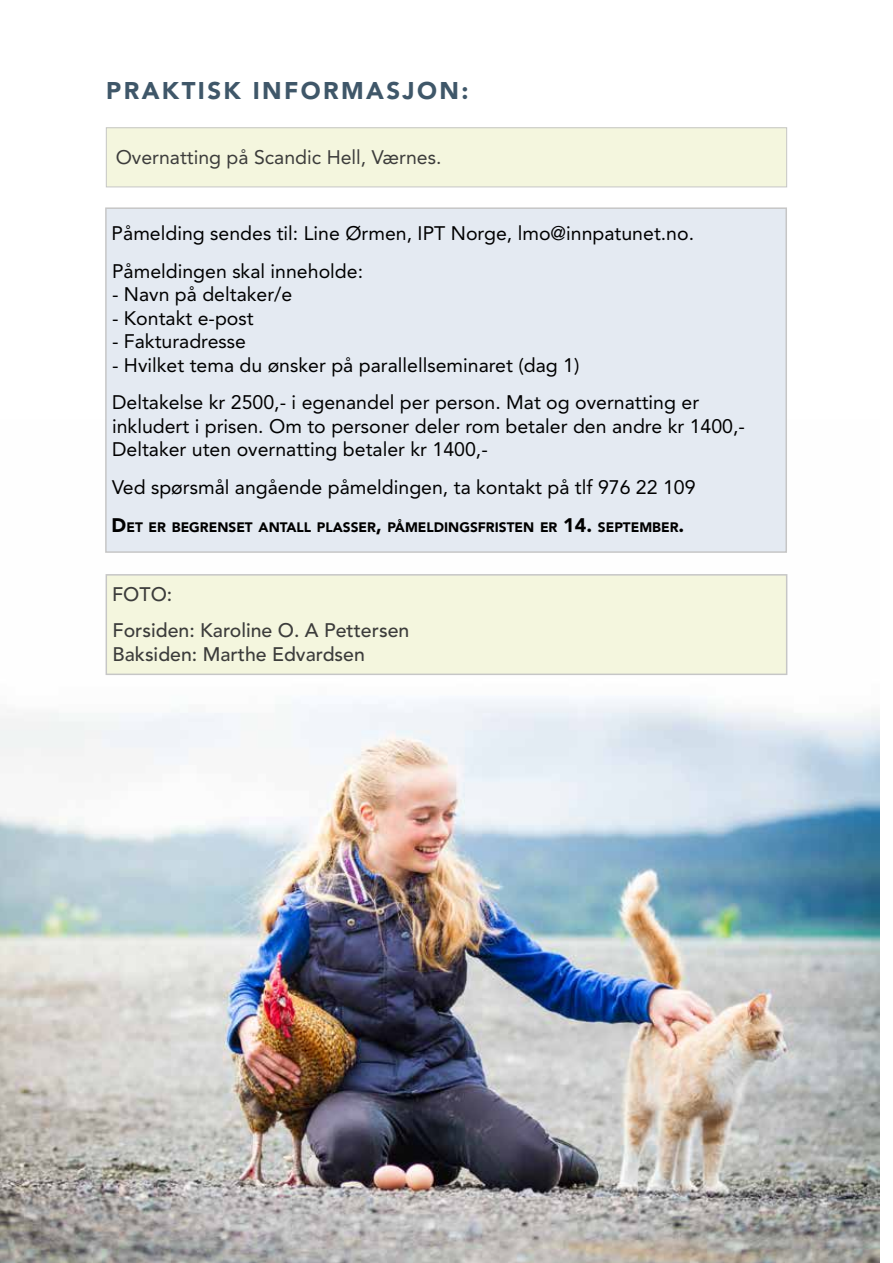
<style>
.page{position:relative;width:893px;height:1263px;background:#fff}
.page>*{position:absolute;margin:0;border:0;box-sizing:border-box;transform-origin:0 0}
.t1{font:900 24px "Avenir LT Std";letter-spacing:.1em;color:#3f5769}
.t2{font:19.5px/37.8px "Avenir LT Std";color:#000}
.t3{font:500 19.5px/36.3px "Avenir LT Std";color:#3c3c3b}
.t4{font:19.5px "Avenir LT Std";color:#3c3c3b}
.t5{font:900 13.65px "Avenir LT Std";color:#000}
.s1{font-size:19.5px}
</style>
<div class="page">
<img style="left:0;top:574px;width:880px;height:689px">
<div style="left:106px;top:128px;width:681px;height:59px;background:#f4f6de"></div>
<div style="left:106px;top:128px;width:681px;height:59px;border:1px solid #c6c6c6"></div>
<div style="left:106px;top:575px;width:681px;height:99px;background:#f4f6de"></div>
<div style="left:106px;top:574px;width:681px;height:101px;border:2px solid #c6c6c6"></div>
<div style="left:106px;top:208px;width:680px;height:344px;background:#e4eaf2"></div>
<div style="left:105px;top:207px;width:682px;height:346px;border:2px solid #c6c6c6"></div>
<p class="t1" style="left:106px;top:76px;width:364px">PRAKTISK INFORMASJON:</p>
<p class="t4" style="left:116px;top:146px;width:327px">Overnatting på Scandic Hell, Værnes.</p>
<p class="t2" style="left:112px;top:215px;width:584px">Påmelding sendes til: Line Ørmen, IPT Norge, lmo@innpatunet.no.<br>Påmeldingen skal inneholde:</p>
<p class="t2" style="left:112px;top:276px;width:182px">- Navn på deltaker/e</p>
<p class="t2" style="left:112px;top:299px;width:143px">- Kontakt e-post</p>
<p class="t2" style="left:112px;top:323px;width:136px">- Fakturadresse</p>
<p class="t2" style="left:112px;top:346px;width:589px">- Hvilket tema du ønsker på parallellseminaret (dag 1)<br>Deltakelse kr 2500,- i egenandel per person. Mat og overnatting er</p>
<p class="t2" style="left:112px;top:414px;width:634px;line-height:23.4px">inkludert i prisen. Om to personer deler rom betaler den andre kr 1400,-<br>Deltaker uten overnatting betaler kr 1400,-</p>
<p class="t2" style="left:112px;top:468px;width:585px">Ved spørsmål angående påmeldingen, ta kontakt på tlf 976 22 109</p>
<p class="t5" style="left:112px;top:519px;width:574px"><span class="s1">D</span>ET ER BEGRENSET ANTALL PLASSER<span class="s1">,</span> PÅMELDINGSFRISTEN ER <span class="s1">14.</span> SEPTEMBER<span class="s1">.</span></p>
<p class="t3" style="left:112px;top:576px;width:299px">FOTO:<br>Forsiden: Karoline O. A Pettersen</p>
<p class="t3" style="left:112px;top:636px;width:254px">Baksiden: Marthe Edvardsen</p>
</div>
